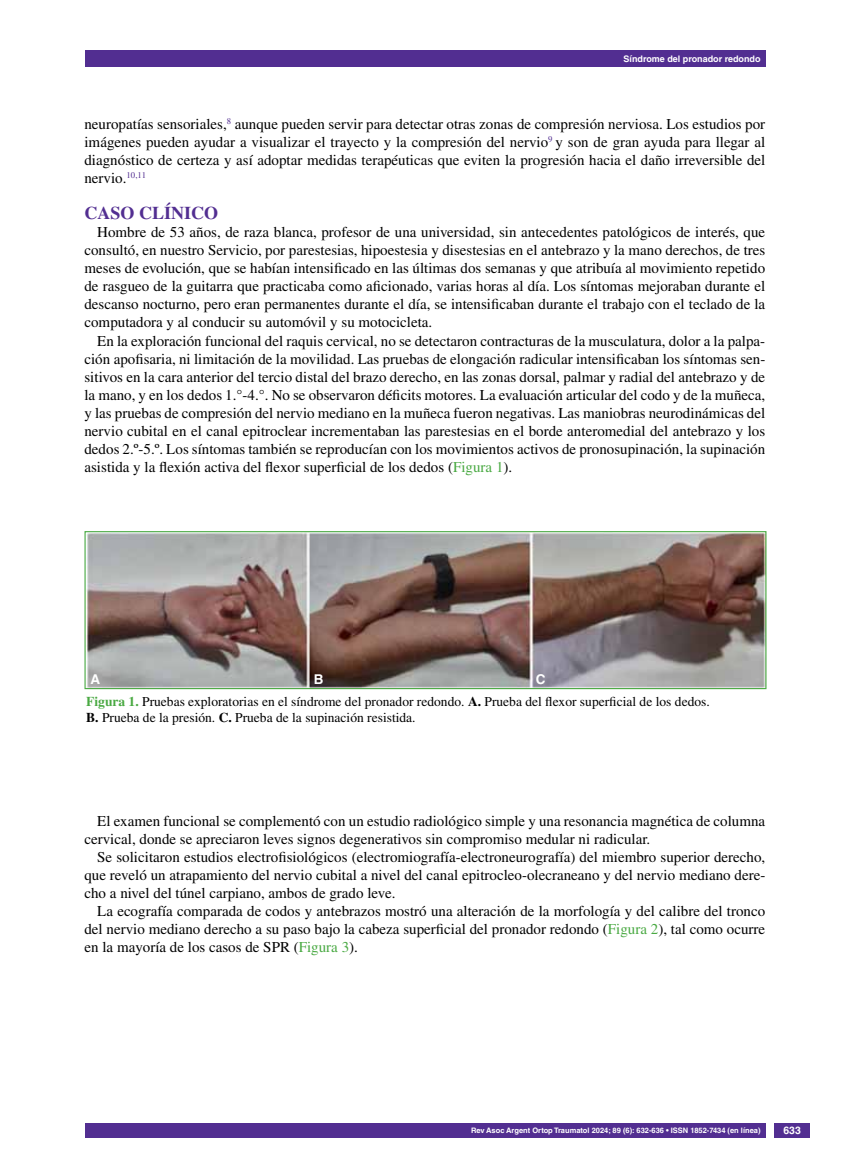
<style>
.page{position:relative;width:851px;height:1170px;background:#fff}
.page>*{position:absolute;margin:0;border:0;box-sizing:border-box;transform-origin:0 0}
.t1{font:700 18px "Times LT Std";color:#522e91}
.t2{font:15px/18px "Times LT Std";color:#000;text-align:justify}
.t3{font:13.5px/16.2px "Times LT Std";color:#000}
.t4{font:700 13.5px "Helvetica LT Std";color:#fff}
.t5{font:700 10.5px "Helvetica LT Std";color:#fff}
.t6{font:700 9px "Helvetica LT Std";color:#fff}
.t7{font:700 7.5px "Helvetica LT Std";color:#fff}
.s1{color:#49a942}
.s2{font-weight:700;color:#49a942}
.s3{font-weight:700}
</style>
<div class="page">
<div style="left:85px;top:50px;width:680px;height:17px;background:#522e91"></div>
<div style="left:85px;top:1123px;width:680px;height:14px;background:#522e91"></div>
<div style="left:774px;top:1123px;width:35px;height:14px;background:#522e91"></div>
<img style="left:86px;top:533px;width:678px;height:154px">
<div style="left:84px;top:531px;width:682px;height:158px;border:1px solid #49a942"></div>
<p class="t6" style="left:623px;top:53px;width:138px">Síndrome del pronador redondo</p>
<p class="t2" style="left:84px;top:115px;width:682px">neuropatías sensoriales,<sup>8</sup> aunque pueden servir para detectar otras zonas de compresión nerviosa. Los estudios por imágenes pueden ayudar a visualizar el trayecto y la compresión del nervio<sup>9</sup> y son de gran ayuda para llegar al diagnóstico de certeza y así adoptar medidas terapéuticas que eviten la progresión hacia el daño irreversible del nervio.<sup>10,11</sup></p>
<p class="t1" style="left:84px;top:202px;width:121px">CASO CLÍNICO</p>
<p class="t2" style="left:84px;top:223px;width:682px;text-indent:13px">Hombre de 53 años, de raza blanca, profesor de una universidad, sin antecedentes patológicos de interés, que consultó, en nuestro Servicio, por parestesias, hipoestesia y disestesias en el antebrazo y la mano derechos, de tres meses de evolución, que se habían intensificado en las últimas dos semanas y que atribuía al movimiento repetido de rasgueo de la guitarra que practicaba como aficionado, varias horas al día. Los síntomas mejoraban durante el descanso nocturno, pero eran permanentes durante el día, se intensificaban durante el trabajo con el teclado de la computadora y al conducir su automóvil y su motocicleta.</p>
<p class="t2" style="left:84px;top:331px;width:682px;text-indent:13px">En la exploración funcional del raquis cervical, no se detectaron contracturas de la musculatura, dolor a la palpa&shy;ción apofisaria, ni limitación de la movilidad. Las pruebas de elongación radicular intensificaban los síntomas sen&shy;sitivos en la cara anterior del tercio distal del brazo derecho, en las zonas dorsal, palmar y radial del antebrazo y de la mano, y en los dedos 1.°-4.°. No se observaron déficits motores. La evaluación articular del codo y de la muñeca, y las pruebas de compresión del nervio mediano en la muñeca fueron negativas. Las maniobras neurodinámicas del nervio cubital en el canal epitroclear incrementaban las parestesias en el borde anteromedial del antebrazo y los dedos 2.º-5.º. Los síntomas también se reproducían con los movimientos activos de pronosupinación, la supinación asistida y la flexión activa del flexor superficial de los dedos (<span class="s1">Figura 1</span>).</p>
<p class="t4" style="left:91px;top:670px;width:11px">A</p>
<p class="t4" style="left:314px;top:670px;width:11px">B</p>
<p class="t4" style="left:535px;top:670px;width:11px">C</p>
<p class="t3" style="left:86px;top:693px;width:625px"><span class="s2">Figura 1.</span> Pruebas exploratorias en el síndrome del pronador redondo. <span class="s3">A.</span> Prueba del flexor superficial de los dedos.<br><span class="s3">B.</span> Prueba de la presión. <span class="s3">C.</span> Prueba de la supinación resistida.</p>
<p class="t2" style="left:84px;top:811px;width:682px;text-indent:13px">El examen funcional se complementó con un estudio radiológico simple y una resonancia magnética de columna cervical, donde se apreciaron leves signos degenerativos sin compromiso medular ni radicular.</p>
<p class="t2" style="left:84px;top:847px;width:682px;text-indent:13px">Se solicitaron estudios electrofisiológicos (electromiografía-electroneurografía) del miembro superior derecho, que reveló un atrapamiento del nervio cubital a nivel del canal epitrocleo-olecraneano y del nervio mediano dere&shy;cho a nivel del túnel carpiano, ambos de grado leve.</p>
<p class="t2" style="left:84px;top:901px;width:682px;text-indent:13px">La ecografía comparada de codos y antebrazos mostró una alteración de la morfología y del calibre del tronco del nervio mediano derecho a su paso bajo la cabeza superficial del pronador redondo (<span class="s1">Figura 2</span>), tal como ocurre en la mayoría de los casos de SPR (<span class="s1">Figura 3</span>).</p>
<p class="t7" style="left:471px;top:1125px;width:291px">Rev Asoc Argent Ortop Traumatol 2024; 89 (6): 632-636 • ISSN 1852-7434 (en línea)</p>
<p class="t5" style="left:783px;top:1124px;width:19px">633</p>
</div>
